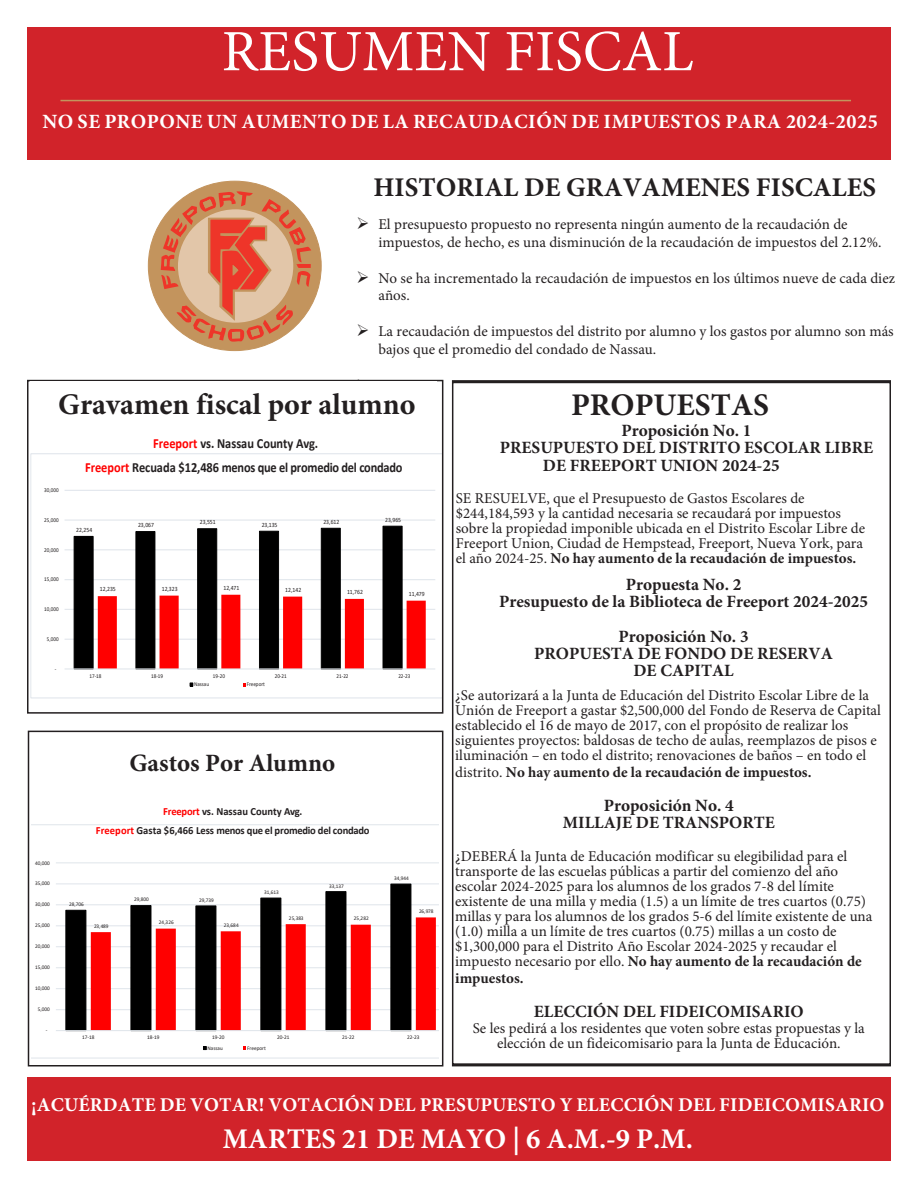
<style>
.page{position:relative;width:918px;height:1188px;background:#fff}
.page>*{position:absolute;margin:0;border:0;box-sizing:border-box;transform-origin:0 0}
.t1{font:58.5px "Minion Pro";color:#fff}
.t2{font:700 31.5px "Minion Pro";color:#231f20}
.t3{font:700 30px "Minion Pro";color:#231f20}
.t4{font:700 28.5px "Minion Pro";color:#fff}
.t5{font:700 27px "Minion Pro";color:#231f20}
.t6{font:700 24.9px "Minion Pro";color:#231f20}
.t7{font:700 20.25px "Minion Pro";letter-spacing:.025em;color:#fff}
.t8{font:700 19.5px "Minion Pro";letter-spacing:.01em;color:#fff}
.t9{font:700 17.25px/17.2px "Minion Pro";color:#231f20;text-align:center}
.t10{font:15px/15px "Minion Pro";color:#231f20}
.t11{font:700 15px "Minion Pro";color:#231f20}
.t12{font:700 13.95px/23.7px "Calibri";letter-spacing:-.005em;color:#231f20;scale:.89 1}
.t13{font:700 10.95px/19.2px "Calibri";letter-spacing:-.005em;color:#231f20;text-align:center;scale:.96 1}
.t14{font:6.45px "Calibri";letter-spacing:.005em;color:#231f20;scale:.89 1}
.t15{font:5.85px "Calibri";color:#231f20;scale:.89 1}
.t16{font:5.55px "Calibri";letter-spacing:.005em;color:#231f20;scale:.96 1}
.s1{font-weight:700}
.s2{font-weight:400}
.s3{color:#f00}
</style>
<div class="page">
<div style="left:27px;top:27px;width:864px;height:133px;background:#d1232a"></div>
<div style="left:28px;top:731px;width:415px;height:335px;border:2px solid #231f20"></div>
<svg style="left:31px;top:454px;width:409px;height:244px"></svg>
<div style="left:27px;top:380px;width:416px;height:334px;border:2px solid #231f20"></div>
<div style="left:77px;top:823px;width:247px;height:34px;background:#e7ebef"></div>
<div style="left:31px;top:381px;width:406px;height:57px;background:#fff"></div>
<svg style="left:32px;top:825px;width:407px;height:233px"></svg>
<div style="left:148px;top:181px;width:173px;height:170px;background:#c3945d;border-radius:50%"></div>
<svg style="left:161px;top:191px;width:150px;height:151px"></svg>
<hr style="left:60px;top:100px;width:791px;height:1px;background:#c3945d">
<div style="left:27px;top:1077px;width:864px;height:84px;background:#d1232a"></div>
<div style="left:452px;top:381px;width:439px;height:685px;border:2px solid #231f20"></div>
<p class="t1" style="left:222px;top:12px;width:473px">RESUMEN FISCAL</p>
<p class="t7" style="left:42px;top:107px;width:837px">NO SE PROPONE UN AUMENTO DE LA RECAUDACIÓN DE IMPUESTOS PARA 2024-2025</p>
<p class="t5" style="left:373px;top:168px;width:504px">HISTORIAL DE GRAVAMENES FISCALES</p>
<p class="t10" style="left:378px;top:216px;width:505px;line-height:17.7px;text-indent:-22px">➢ El presupuesto propuesto no representa ningún aumento de la recaudación de impuestos, de hecho, es una disminución de la recaudación de impuestos del 2.12%.</p>
<p class="t10" style="left:378px;top:269px;width:518px;line-height:17.7px;text-indent:-22px">➢ No se ha incrementado la recaudación de impuestos en los últimos nueve de cada diez años.</p>
<p class="t10" style="left:378px;top:323px;width:517px;line-height:17.7px;text-indent:-22px">➢ La recaudación de impuestos del distrito por alumno y los gastos por alumno son más bajos que el promedio del condado de Nassau.</p>
<p class="t3" style="left:58px;top:384px;width:359px">Gravamen fiscal por alumno</p>
<h2 class="t2" style="left:571px;top:383px;width:200px">PROPUESTAS</h2>
<p class="t9" style="left:621px;top:422px;width:132px">Proposición No. 1</p>
<p class="t9" style="left:500px;top:439px;width:375px">PRESUPUESTO DEL DISTRITO ESCOLAR LIBRE</p>
<p class="t9" style="left:543px;top:456px;width:238px">DE FREEPORT UNION 2024-25</p>
<p class="t10" style="left:456px;top:491px;width:411px">SE RESUELVE, que el Presupuesto de Gastos Escolares de $244,184,593 y la cantidad necesaria se recaudará por impuestos sobre la propiedad imponible ubicada en el Distrito Escolar Libre de Freeport Union, Ciudad de Hempstead, Freeport, Nueva York, para el año 2024-25. <span class="s1">No hay aumento de la recaudación de impuestos.</span></p>
<p class="t9" style="left:499px;top:576px;width:371px">Propuesta No. 2<br>Presupuesto de la Biblioteca de Freeport 2024-2025</p>
<p class="t9" style="left:534px;top:627px;width:300px">Proposición No. 3<br>PROPUESTA DE FONDO DE RESERVA<br>DE CAPITAL</p>
<p class="t10" style="left:455px;top:688px;width:427px">¿Se autorizará a la Junta de Educación del Distrito Escolar Libre de la Unión de Freeport a gastar $2,500,000 del Fondo de Reserva de Capital establecido el 16 de mayo de 2017, con el propósito de realizar los siguientes proyectos: baldosas de techo de aulas, reemplazos de pisos e iluminación – en todo el distrito; renovaciones de baños – en todo el</p>
<p class="t11" style="left:455px;top:762px;width:358px"><span class="s2">distrito.</span> No hay aumento de la recaudación de impuestos.</p>
<p class="t9" style="left:563px;top:797px;width:214px">Proposición No. 4<br>MILLAJE DE TRANSPORTE</p>
<p class="t10" style="left:455px;top:849px;width:419px">¿DEBERÁ la Junta de Educación modificar su elegibilidad para el transporte de las escuelas públicas a partir del comienzo del año escolar 2024-2025 para los alumnos de los grados 7-8 del límite existente de una milla y media (1.5) a un límite de tres cuartos (0.75) millas y para los alumnos de los grados 5-6 del límite existente de una (1.0) milla a un límite de tres cuartos (0.75) millas a un costo de $1,300,000 para el Distrito Año Escolar 2024-2025 y recaudar el impuesto necesario por ello. <span class="s1">No hay aumento de la recaudación de</span></p>
<p class="t11" style="left:455px;top:967px;width:70px">impuestos.</p>
<p class="t9" style="left:534px;top:1003px;width:271px">ELECCIÓN DEL FIDEICOMISARIO</p>
<p class="t10" style="left:473px;top:1021px;width:394px;text-align:center">Se les pedirá a los residentes que voten sobre estas propuestas y la elección de un fideicomisario para la Junta de Educación.</p>
<p class="t12" style="left:85px;top:431px;width:358px;text-indent:68px"><span class="s3">Freeport</span> vs. Nassau County Avg.<br><span class="s3">Freeport</span> Recuada $12,486 menos que el promedio del condado</p>
<p class="t15" style="left:44px;top:486px;width:18px">30,000</p>
<p class="t14" style="left:323px;top:517px;width:19px">23,612</p>
<p class="t14" style="left:385px;top:515px;width:19px">23,965</p>
<p class="t15" style="left:44px;top:516px;width:18px">25,000</p>
<p class="t14" style="left:200px;top:518px;width:19px">23,551</p>
<p class="t14" style="left:262px;top:520px;width:19px">23,135</p>
<p class="t14" style="left:138px;top:520px;width:19px">23,067</p>
<p class="t14" style="left:76px;top:525px;width:19px">22,254</p>
<p class="t15" style="left:44px;top:546px;width:18px">20,000</p>
<p class="t15" style="left:44px;top:575px;width:18px">15,000</p>
<p class="t14" style="left:100px;top:585px;width:19px">12,235</p>
<p class="t14" style="left:162px;top:584px;width:19px">12,323</p>
<p class="t14" style="left:224px;top:584px;width:19px">12,471</p>
<p class="t14" style="left:285px;top:585px;width:19px">12,142</p>
<p class="t14" style="left:347px;top:588px;width:19px">11,762</p>
<p class="t14" style="left:409px;top:589px;width:19px">11,479</p>
<p class="t15" style="left:44px;top:605px;width:18px">10,000</p>
<p class="t15" style="left:47px;top:635px;width:15px">5,000</p>
<p class="t15" style="left:55px;top:665px;width:3px">‐</p>
<p class="t15" style="left:89px;top:672px;width:15px">17‐18</p>
<p class="t15" style="left:151px;top:672px;width:15px">18‐19</p>
<p class="t15" style="left:213px;top:672px;width:15px">19‐20</p>
<p class="t15" style="left:275px;top:672px;width:15px">20‐21</p>
<p class="t15" style="left:337px;top:672px;width:15px">21‐22</p>
<p class="t15" style="left:398px;top:672px;width:15px">22‐23</p>
<p class="t15" style="left:194px;top:680px;width:18px">Nassau</p>
<p class="t15" style="left:247px;top:680px;width:22px">Freeport</p>
<p class="t6" style="left:129px;top:746px;width:207px">Gastos Por Alumno</p>
<p class="t13" style="left:96px;top:802px;width:286px"><span class="s3">Freeport</span> vs. Nassau County Avg.<br><span class="s3">Freeport</span> Gasta $6,466 Less menos que el promedio del condado</p>
<p class="t16" style="left:35px;top:859px;width:17px">40,000</p>
<p class="t16" style="left:394px;top:874px;width:17px">34,944</p>
<p class="t16" style="left:35px;top:880px;width:17px">35,000</p>
<p class="t16" style="left:329px;top:882px;width:17px">33,137</p>
<p class="t16" style="left:264px;top:888px;width:17px">31,613</p>
<p class="t16" style="left:134px;top:896px;width:17px">29,800</p>
<p class="t16" style="left:199px;top:896px;width:17px">29,739</p>
<p class="t16" style="left:69px;top:900px;width:17px">28,706</p>
<p class="t16" style="left:35px;top:901px;width:17px">30,000</p>
<p class="t16" style="left:419px;top:908px;width:17px">26,978</p>
<p class="t16" style="left:289px;top:914px;width:17px">25,383</p>
<p class="t16" style="left:354px;top:915px;width:17px">25,282</p>
<p class="t16" style="left:159px;top:919px;width:17px">24,326</p>
<p class="t16" style="left:224px;top:921px;width:17px">23,684</p>
<p class="t16" style="left:35px;top:922px;width:17px">25,000</p>
<p class="t16" style="left:94px;top:922px;width:17px">23,489</p>
<p class="t16" style="left:35px;top:943px;width:17px">20,000</p>
<p class="t16" style="left:35px;top:964px;width:17px">15,000</p>
<p class="t16" style="left:35px;top:985px;width:17px">10,000</p>
<p class="t16" style="left:38px;top:1006px;width:14px">5,000</p>
<p class="t16" style="left:46px;top:1026px;width:3px">‐</p>
<p class="t16" style="left:82px;top:1034px;width:14px">17‐18</p>
<p class="t16" style="left:147px;top:1034px;width:14px">18‐19</p>
<p class="t16" style="left:212px;top:1034px;width:14px">19‐20</p>
<p class="t16" style="left:277px;top:1034px;width:14px">20‐21</p>
<p class="t16" style="left:342px;top:1034px;width:14px">21‐22</p>
<p class="t16" style="left:407px;top:1034px;width:14px">22‐23</p>
<p class="t16" style="left:208px;top:1044px;width:17px">Nassau</p>
<p class="t16" style="left:247px;top:1044px;width:21px">Freeport</p>
<p class="t8" style="left:31px;top:1091px;width:855px">¡ACUÉRDATE DE VOTAR! VOTACIÓN DEL PRESUPUESTO Y ELECCIÓN DEL FIDEICOMISARIO</p>
<p class="t4" style="left:223px;top:1119px;width:472px">MARTES 21 DE MAYO | 6 A.M.-9 P.M.</p>
</div>
